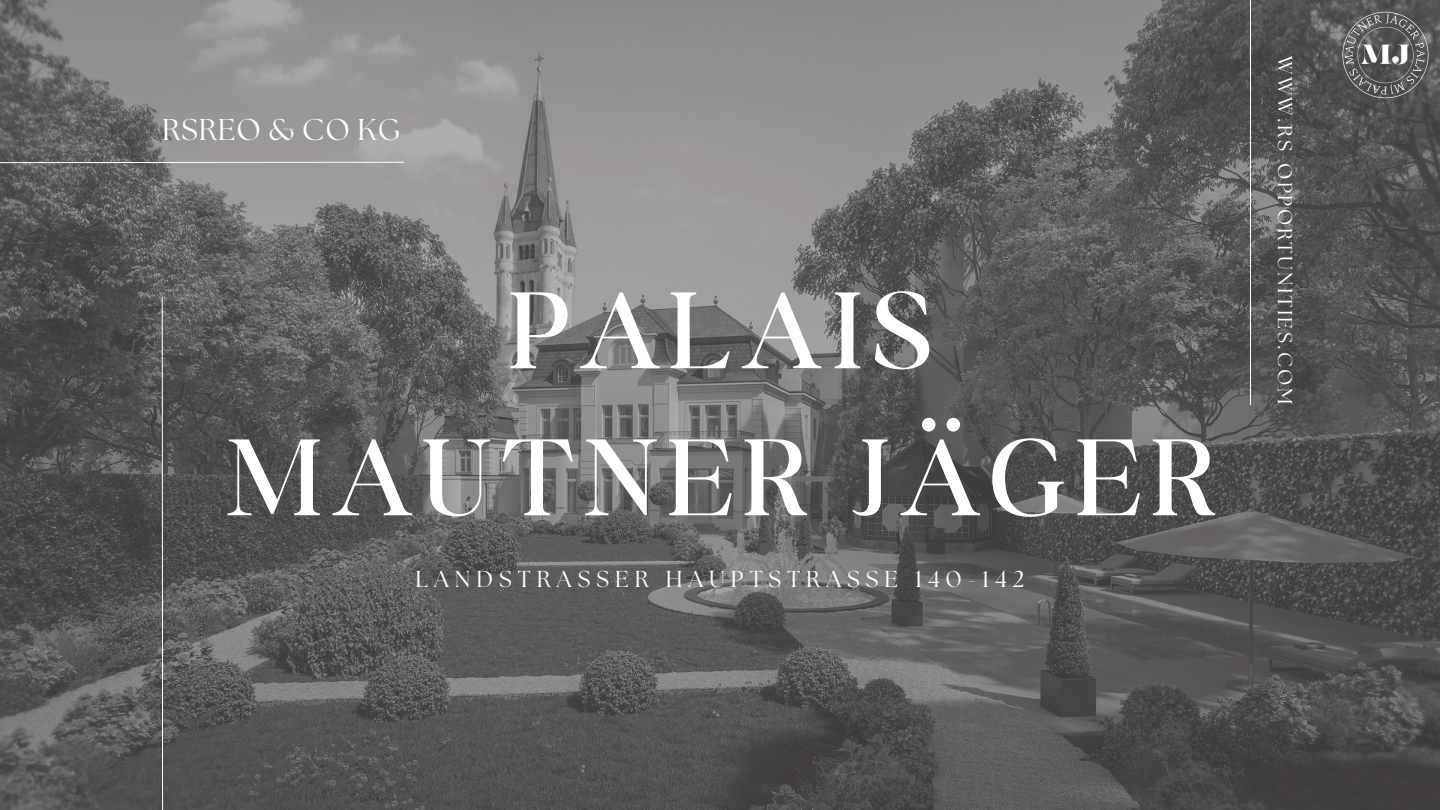
<style>
.page{position:relative;width:1440px;height:810px;background:#fff}
.page>*{position:absolute;margin:0;border:0;box-sizing:border-box;transform-origin:0 0}
.t1{font:300 117px "Boston Angel";letter-spacing:.095em;color:#fff}
.t2{font:30px "The Seasons";letter-spacing:.025em;color:#fff}
.t3{font:23px "The Seasons";letter-spacing:.265em;color:#fff}
.t4{font:20px "The Seasons";letter-spacing:.125em;color:#fff}
</style>
<div class="page">
<img style="left:0;top:0;width:1440px;height:810px">
<svg style="left:0;top:161px;width:405px;height:2px"></svg>
<svg style="left:161px;top:296px;width:2px;height:514px"></svg>
<hr style="left:1250px;top:0;width:1px;height:405px;background:#fff">
<img style="left:1278px;top:0;width:162px;height:162px">
<p class="t2" style="left:162px;top:116px;width:239px">RSREO &amp; CO KG</p>
<p class="t1" style="left:510px;top:261px;width:422px">PALAIS</p>
<p class="t1" style="left:225px;top:408px;width:991px">MAUTNER JÄGER</p>
<p class="t3" style="left:416px;top:569px;width:610px">LANDSTRASSER HAUPTSTRASSE 140-142</p>
<p class="t4" style="left:1294px;top:56px;width:350px;rotate:90deg">WWW.RS-OPPORTUNITIES.COM</p>
</div>
